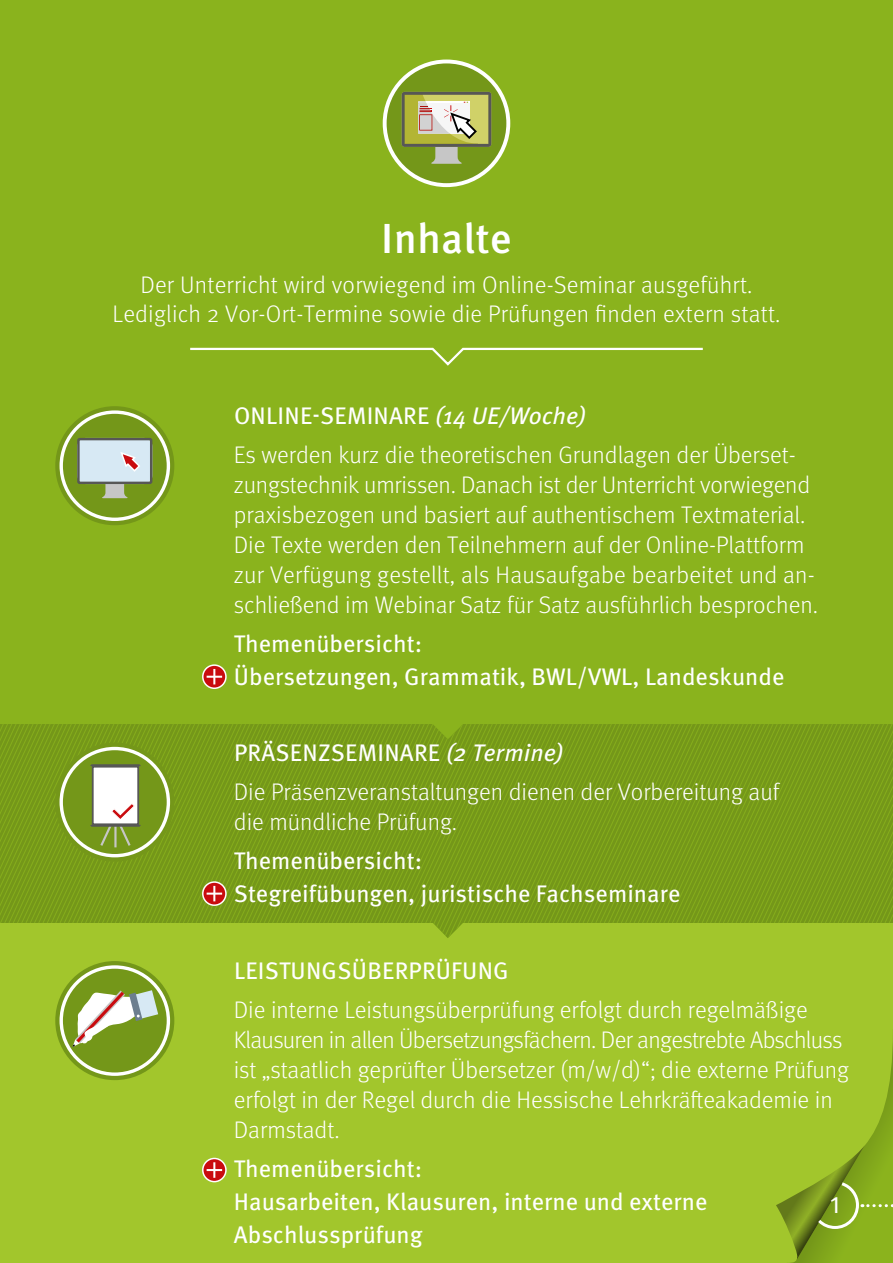
<style>
.page{position:relative;width:893px;height:1263px;background:#8ab31d}
.page>*{position:absolute;margin:0;border:0;box-sizing:border-box;transform-origin:0 0}
.t1{font:500 42px "Meta OT";color:#fff}
.t2{font:300 24px/30px "Meta OT";color:#fff}
.t3{font:24px/33px "Meta OT";color:#fff}
.s1{font-weight:400}
.s2{font-weight:400;font-style:italic}
</style>
<div class="page">
<div style="left:0;top:938px;width:893px;height:325px;background:#a2c62c"></div>
<svg style="left:190px;top:347px;width:513px;height:19px"></svg>
<svg style="left:383px;top:60px;width:127px;height:127px"></svg>
<div style="left:55px;top:406px;width:119px;height:119px;background:#749719;border-radius:50%"></div>
<svg style="left:60px;top:410px;width:110px;height:111px"></svg>
<div style="left:55px;top:961px;width:119px;height:119px;background:#749719;border-radius:50%"></div>
<svg style="left:60px;top:965px;width:110px;height:111px"></svg>
<svg style="left:203px;top:665px;width:23px;height:23px"></svg>
<div style="left:202px;top:664px;width:25px;height:25px;border:2px solid #fff;border-radius:50%"></div>
<svg style="left:207px;top:669px;width:15px;height:15px"></svg>
<svg style="left:0;top:724px;width:893px;height:214px"></svg>
<svg style="left:203px;top:1158px;width:23px;height:23px"></svg>
<div style="left:202px;top:1158px;width:25px;height:24px;border:2px solid #fff;border-radius:50%"></div>
<svg style="left:207px;top:1162px;width:15px;height:16px"></svg>
<svg style="left:776px;top:1029px;width:117px;height:234px"></svg>
<h1 class="t1" style="left:381px;top:212px;width:132px">Inhalte</h1>
<p class="t2" style="left:112px;top:271px;width:669px;line-height:28.8px;text-align:center">Der Unterricht wird vorwiegend im Online-Seminar ausgeführt.<br>Lediglich 2 Vor-Ort-Termine sowie die Prüfungen finden extern statt.</p>
<p class="t2" style="left:234px;top:397px;width:564px;line-height:39px"><span class="s1">ONLINE-SEMINARE</span> <span class="s2">(14 UE/Woche)<br></span>Es werden kurz die theoretischen Grundlagen der Überset-</p>
<p class="t2" style="left:234px;top:470px;width:586px">zungstechnik umrissen. Danach ist der Unterricht vorwiegend praxisbezogen und basiert auf authentischem Textmaterial.<br>Die Texte werden den Teilnehmern auf der Online-Plattform zur Verfügung gestellt, als Hausaufgabe bearbeitet und an&shy;schließend im Webinar Satz für Satz ausführlich besprochen.</p>
<p class="t3" style="left:234px;top:628px;width:552px">Themenübersicht:<br>Übersetzungen, Grammatik, BWL/VWL, Landeskunde</p>
<p class="t2" style="left:234px;top:733px;width:547px;line-height:39px"><span class="s1">PRÄSENZSEMINARE</span> <span class="s2">(2 Termine)<br></span>Die Präsenzveranstaltungen dienen der Vorbereitung auf</p>
<p class="t2" style="left:234px;top:807px;width:225px">die mündliche Prüfung.</p>
<p class="t3" style="left:234px;top:844px;width:448px">Themenübersicht:<br>Stegreifübungen, juristische Fachseminare</p>
<p class="t3" style="left:234px;top:955px;width:276px">LEISTUNGSÜBERPRÜFUNG</p>
<p class="t2" style="left:234px;top:995px;width:617px">Die interne Leistungsüberprüfung erfolgt durch regelmäßige Klausuren in allen Übersetzungsfächern. Der angestrebte Abschluss ist „staatlich geprüfter Übersetzer (m/w/d)“; die externe Prüfung erfolgt in der Regel durch die Hessische Lehrkräfteakademie in Darmstadt.</p>
<p class="t3" style="left:234px;top:1153px;width:475px">Themenübersicht:<br>Hausarbeiten, Klausuren, interne und externe<br>Abschlussprüfung</p>
<p class="t3" style="left:830px;top:1189px;width:11px">1</p>
</div>
